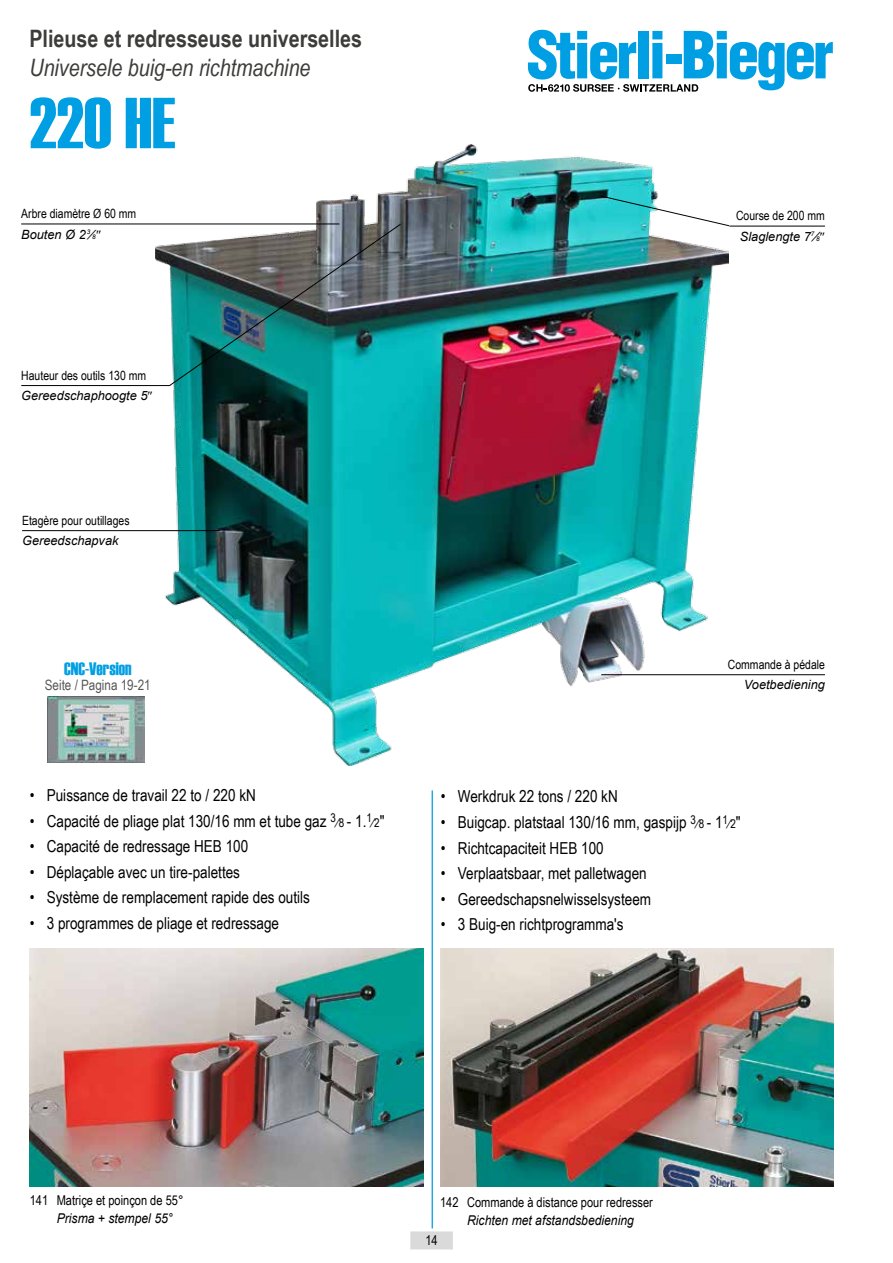
<style>
.page{position:relative;width:893px;height:1263px;background:#fff}
.page>*{position:absolute;margin:0;border:0;box-sizing:border-box;transform-origin:0 0}
.t1{font:72px "Haettenschweiler";color:#009fe3}
.t2{font:700 24px "Arial Narrow";color:#3c3c3b}
.t3{font:italic 24px "Arial Narrow";color:#3c3c3b}
.t4{font:18px "Haettenschweiler";color:#009fe3}
.t5{font:16.5px "Arial Narrow";color:#000}
.t6{font:14.25px "Arial Narrow";color:#575756}
.t7{font:13.5px "Arial Narrow";color:#000}
.t8{font:italic 13.5px "Arial";color:#000;scale:.9 1}
.t9{font:12.75px "Arial Narrow";color:#000}
.t10{font:italic 12.75px "Arial";color:#000}
.s1{font-size:6.3px}
.s2{font-size:12px}
</style>
<div class="page">
<div style="left:410px;top:1231px;width:43px;height:18px;background:#dadada"></div>
<img style="left:156px;top:144px;width:572px;height:621px">
<img style="left:30px;top:948px;width:393px;height:238px">
<img style="left:440px;top:948px;width:393px;height:238px">
<hr style="left:21px;top:224px;width:318px;height:1px;background:#000">
<hr style="left:21px;top:385px;width:149px;height:1px;background:#000">
<hr style="left:601px;top:674px;width:224px;height:1px;background:#000">
<hr style="left:729px;top:226px;width:96px;height:1px;background:#000">
<img style="left:169px;top:223px;width:233px;height:164px">
<svg style="left:599px;top:195px;width:131px;height:32px"></svg>
<svg style="left:528px;top:30px;width:305px;height:62px"></svg>
<hr style="left:432px;top:790px;width:1px;height:438px;background:#009fe3">
<hr style="left:22px;top:530px;width:198px;height:1px;background:#000">
<img style="left:48px;top:696px;width:97px;height:66px">
<h2 class="t2" style="left:29px;top:21px;width:334px">Plieuse et redresseuse universelles</h2>
<h2 class="t3" style="left:29px;top:51px;width:283px">Universele buig-en richtmachine</h2>
<h1 class="t1" style="left:30px;top:74px;width:147px">220 HE</h1>
<p class="t9" style="left:21px;top:204px;width:117px">Arbre diamètre Ø 60 mm</p>
<p class="t10" style="left:21px;top:226px;width:80px">Bouten Ø 2<sup>3</sup>⁄<span class="s1">8</span></p>
<p class="t9" style="left:21px;top:366px;width:126px">Hauteur des outils 130 mm</p>
<p class="t10" style="left:21px;top:388px;width:128px">Gereedschaphoogte 5</p>
<p class="t9" style="left:22px;top:511px;width:109px">Etagère pour outillages</p>
<p class="t10" style="left:22px;top:533px;width:98px">Gereedschapvak</p>
<p class="t4" style="left:64px;top:656px;width:69px">CNC-Version</p>
<p class="t6" style="left:45px;top:675px;width:107px">Seite / Pagina 19-21</p>
<p class="t5" style="left:30px;top:783px;width:228px">• Puissance de travail 22 to / 220 kN</p>
<p class="t5" style="left:30px;top:809px;width:356px">• Capacité de pliage plat 130/16 mm et tube gaz <sup>3</sup><span class="s2">⁄8</span> - 1.<sup>1</sup><span class="s2">⁄2</span>"</p>
<p class="t5" style="left:30px;top:834px;width:220px">• Capacité de redressage HEB 100</p>
<p class="t5" style="left:30px;top:860px;width:212px">• Déplaçable avec un tire-palettes</p>
<p class="t5" style="left:30px;top:885px;width:282px">• Système de remplacement rapide des outils</p>
<p class="t5" style="left:30px;top:911px;width:251px">• 3 programmes de pliage et redressage</p>
<p class="t9" style="left:736px;top:206px;width:90px">Course de 200 mm</p>
<p class="t10" style="left:740px;top:228px;width:86px">Slaglengte 7<sup>7</sup>⁄<span class="s1">8</span></p>
<p class="t9" style="left:728px;top:655px;width:99px">Commande à pédale</p>
<p class="t10" style="left:744px;top:677px;width:83px">Voetbediening</p>
<p class="t5" style="left:441px;top:784px;width:178px">• Werkdruk 22 tons / 220 kN</p>
<p class="t5" style="left:441px;top:810px;width:301px">• Buigcap. platstaal 130/16 mm, gaspijp <sup>3</sup><span class="s2">⁄8</span> - 1<sup>1</sup><span class="s2">⁄2</span>"</p>
<p class="t5" style="left:441px;top:835px;width:164px">• Richtcapaciteit HEB 100</p>
<p class="t5" style="left:441px;top:861px;width:207px">• Verplaatsbaar, met palletwagen</p>
<p class="t5" style="left:441px;top:887px;width:212px">• Gereedschapsnelwisselsysteem</p>
<p class="t5" style="left:441px;top:912px;width:184px">• 3 Buig-en richtprogramma's</p>
<p class="t7" style="left:30px;top:1190px;width:155px">141 Matriçe et poinçon de 55°</p>
<p class="t8" style="left:57px;top:1209px;width:130px">Prisma + stempel 55°</p>
<p class="t7" style="left:440px;top:1192px;width:214px">142 Commande à distance pour redresser</p>
<p class="t8" style="left:467px;top:1211px;width:187px">Richten met afstandsbediening</p>
<p class="t7" style="left:425px;top:1230px;width:14px">14</p>
</div>
